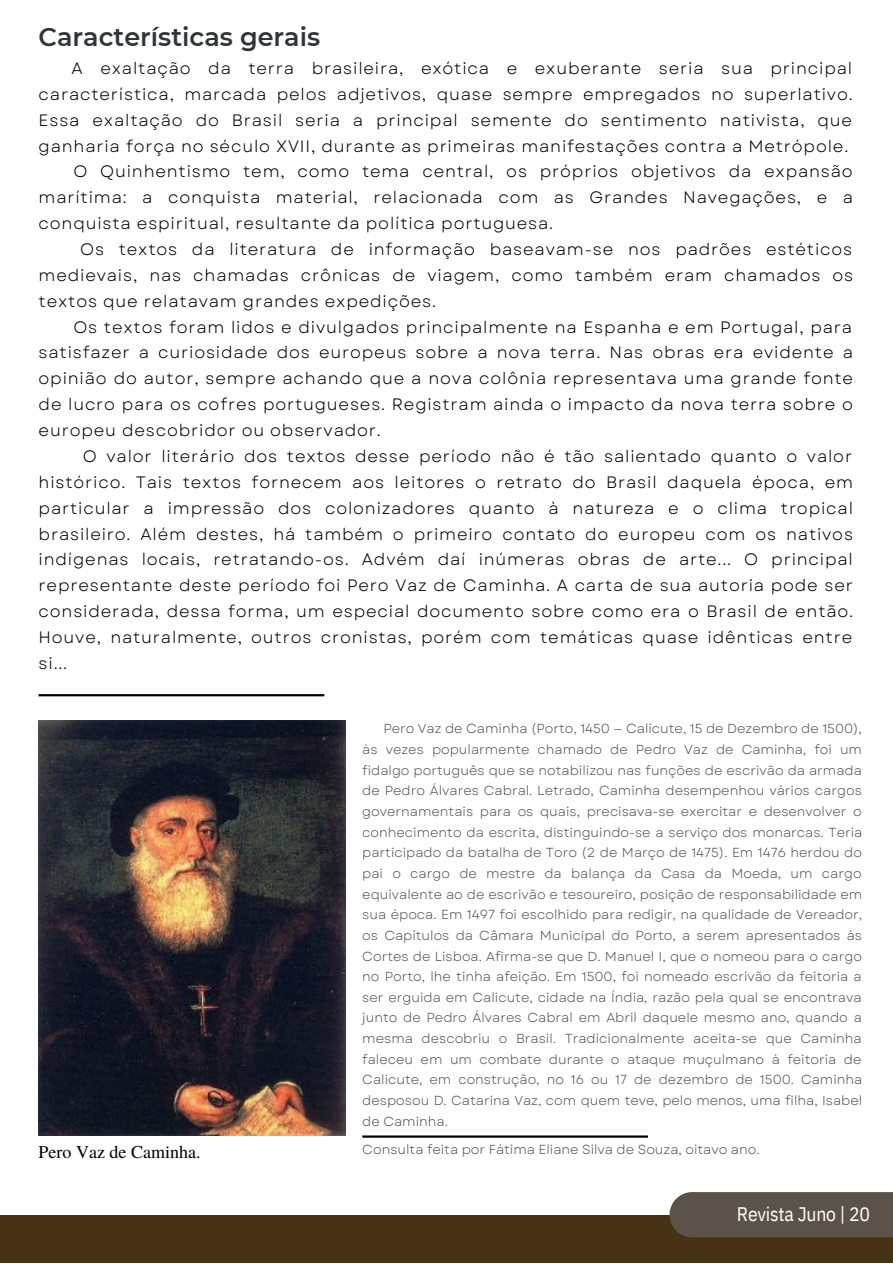
<style>
.page{position:relative;width:893px;height:1264px;background:#fff}
.page>*{position:absolute;margin:0;border:0;box-sizing:border-box;transform-origin:0 0}
.t1{font:600 25.5px "Montserrat";color:#2f3539}
.t2{font:19.5px "IBM Plex Sans Cond";letter-spacing:-.01em;color:#fff}
.t3{font:18px "Te X Gyre Termes";color:#000}
.t4{font:16.5px "Garet";letter-spacing:.05em;color:#000}
.t5{font:13.05px/20.7px "Garet";color:#545454;text-align:justify}
</style>
<div class="page">
<img style="left:39px;top:720px;width:306px;height:415px">
<div style="left:0;top:1214px;width:892px;height:48px;background:#483215"></div>
<div style="left:669px;top:1192px;width:223px;height:45px;background:#5b5349"></div>
<hr style="left:39px;top:694px;width:285px;height:2px;background:#000">
<hr style="left:362px;top:1135px;width:286px;height:2px;background:#000">
<h1 class="t1" style="left:39px;top:21px;width:283px">Características gerais</h1>
<p class="t4" style="left:72px;top:56px;width:782px">A exaltação da terra brasileira, exótica e exuberante seria sua principal</p>
<p class="t4" style="left:39px;top:82px;width:815px">característica, marcada pelos adjetivos, quase sempre empregados no superlativo.</p>
<p class="t4" style="left:39px;top:108px;width:815px">Essa exaltação do Brasil seria a principal semente do sentimento nativista, que</p>
<p class="t4" style="left:39px;top:134px;width:811px">ganharia força no século XVII, durante as primeiras manifestações contra a Metrópole.</p>
<p class="t4" style="left:73px;top:160px;width:780px">O Quinhentismo tem, como tema central, os próprios objetivos da expansão</p>
<p class="t4" style="left:39px;top:186px;width:816px">marítima: a conquista material, relacionada com as Grandes Navegações, e a</p>
<p class="t4" style="left:39px;top:211px;width:516px">conquista espiritual, resultante da política portuguesa.</p>
<p class="t4" style="left:80px;top:237px;width:773px">Os textos da literatura de informação baseavam-se nos padrões estéticos</p>
<p class="t4" style="left:39px;top:263px;width:816px">medievais, nas chamadas crônicas de viagem, como também eram chamados os</p>
<p class="t4" style="left:39px;top:289px;width:399px">textos que relatavam grandes expedições.</p>
<p class="t4" style="left:73px;top:315px;width:780px">Os textos foram lidos e divulgados principalmente na Espanha e em Portugal, para</p>
<p class="t4" style="left:39px;top:341px;width:815px">satisfazer a curiosidade dos europeus sobre a nova terra. Nas obras era evidente a</p>
<p class="t4" style="left:39px;top:366px;width:816px">opinião do autor, sempre achando que a nova colônia representava uma grande fonte</p>
<p class="t4" style="left:39px;top:392px;width:815px">de lucro para os cofres portugueses. Registram ainda o impacto da nova terra sobre o</p>
<p class="t4" style="left:39px;top:418px;width:344px">europeu descobridor ou observador.</p>
<p class="t4" style="left:83px;top:444px;width:770px">O valor literário dos textos desse período não é tão salientado quanto o valor</p>
<p class="t4" style="left:39px;top:470px;width:815px">histórico. Tais textos fornecem aos leitores o retrato do Brasil daquela época, em</p>
<p class="t4" style="left:39px;top:496px;width:815px">particular a impressão dos colonizadores quanto à natureza e o clima tropical</p>
<p class="t4" style="left:39px;top:522px;width:815px">brasileiro. Além destes, há também o primeiro contato do europeu com os nativos</p>
<p class="t4" style="left:39px;top:547px;width:815px">indígenas locais, retratando-os. Advém daí inúmeras obras de arte... O principal</p>
<p class="t4" style="left:39px;top:573px;width:815px">representante deste período foi Pero Vaz de Caminha. A carta de sua autoria pode ser</p>
<p class="t4" style="left:39px;top:599px;width:816px">considerada, dessa forma, um especial documento sobre como era o Brasil de então.</p>
<p class="t4" style="left:39px;top:625px;width:815px">Houve, naturalmente, outros cronistas, porém com temáticas quase idênticas entre</p>
<p class="t4" style="left:39px;top:651px;width:30px">si...</p>
<p class="t5" style="left:362px;top:718px;width:501px;text-indent:21px">Pero Vaz de Caminha (Porto, 1450 — Calicute, 15 de Dezembro de 1500), às vezes popularmente chamado de Pedro Vaz de Caminha, foi um fidalgo português que se notabilizou nas funções de escrivão da armada de Pedro Álvares Cabral. Letrado, Caminha desempenhou vários cargos governamentais para os quais, precisava-se exercitar e desenvolver o conhecimento da escrita, distinguindo-se a serviço dos monarcas. Teria participado da batalha de Toro (2 de Março de 1475). Em 1476 herdou do pai o cargo de mestre da balança da Casa da Moeda, um cargo equivalente ao de escrivão e tesoureiro, posição de responsabilidade em sua época. Em 1497 foi escolhido para redigir, na qualidade de Vereador, os Capítulos da Câmara Municipal do Porto, a serem apresentados às Cortes de Lisboa. Afirma-se que D. Manuel I, que o nomeou para o cargo no Porto, lhe tinha afeição. Em 1500, foi nomeado escrivão da feitoria a ser erguida em Calicute, cidade na Índia, razão pela qual se encontrava junto de Pedro Álvares Cabral em Abril daquele mesmo ano, quando a mesma descobriu o Brasil. Tradicionalmente aceita-se que Caminha faleceu em um combate durante o ataque muçulmano à feitoria de Calicute, em construção, no 16 ou 17 de dezembro de 1500. Caminha desposou D. Catarina Vaz, com quem teve, pelo menos, uma filha, Isabel de Caminha.</p>
<p class="t3" style="left:39px;top:1139px;width:163px">Pero Vaz de Caminha.</p>
<p class="t5" style="left:362px;top:1138px;width:399px">Consulta feita por Fátima Eliane Silva de Souza, oitavo ano.</p>
<p class="t2" style="left:736px;top:1201px;width:134px">Revista Juno | 20</p>
</div>
